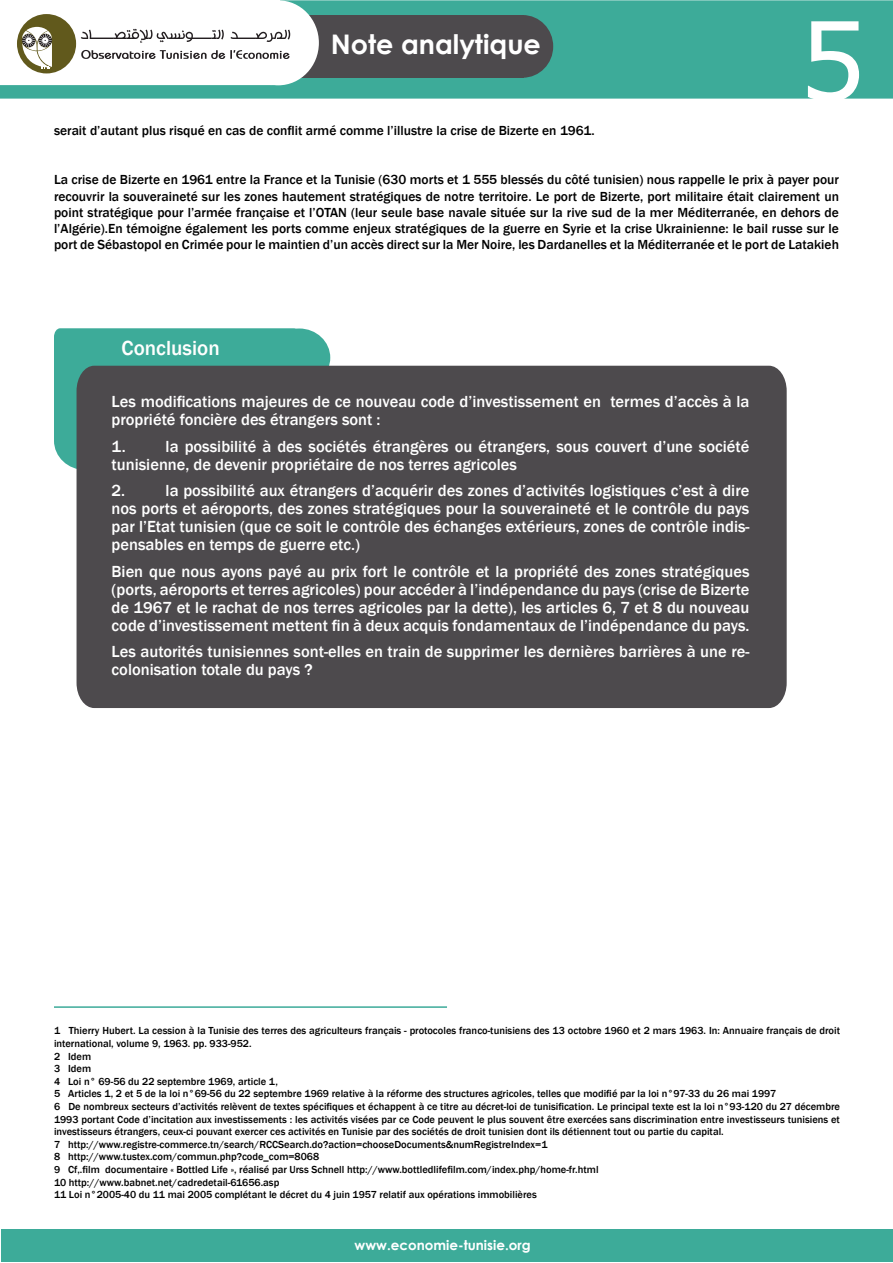
<style>
.page{position:relative;width:893px;height:1263px;background:#fff}
.page>*{position:absolute;margin:0;border:0;box-sizing:border-box;transform-origin:0 0}
.t1{font:108px "MS Reference Sans Serif";color:#fff}
.t2{font:700 27px "Century Gothic";color:#fff}
.t3{font:500 21px "Franklin Gothic";color:#fffffe}
.t4{font:500 16.5px/18px "Franklin Gothic";color:#fff}
.t5{font:500 13.5px/16.2px "Franklin Gothic";color:#000;text-align:justify}
.t6{font:700 13.5px "Century Gothic";color:#fff}
.t7{font:500 10.5px/12.6px "Franklin Gothic";color:#000}
</style>
<div class="page">
<div style="left:0;top:0;width:893px;height:99px;background:#3dab99"></div>
<div style="left:1px;top:1230px;width:891px;height:32px;background:#3dab99"></div>
<div style="left:492px;top:15px;width:61px;height:63px;background:#4d4a4d;border-radius:50%"></div>
<div style="left:294px;top:15px;width:230px;height:63px;background:#4d4a4d"></div>
<div style="left:238px;top:0;width:81px;height:85px;background:#fff;border-radius:50%"></div>
<div style="left:2px;top:0;width:277px;height:85px;background:#fff"></div>
<div style="left:17px;top:14px;width:59px;height:59px;background:#61591c;border-radius:50%"></div>
<svg style="left:22px;top:27px;width:30px;height:42px"></svg>
<svg style="left:81px;top:29px;width:143px;height:14px"></svg>
<svg style="left:230px;top:30px;width:60px;height:12px"></svg>
<svg style="left:81px;top:50px;width:209px;height:9px"></svg>
<div style="left:268px;top:328px;width:62px;height:59px;background:#3dab99;border-radius:50%"></div>
<div style="left:54px;top:411px;width:62px;height:59px;background:#3dab99;border-radius:50%"></div>
<div style="left:54px;top:328px;width:246px;height:117px;background:#3dab99"></div>
<div style="left:77px;top:366px;width:710px;height:342px;background:#4d4a4d"></div>
<hr style="left:54px;top:1006px;width:393px;height:2px;background:#3dab99">
<h2 class="t2" style="left:331px;top:23px;width:212px">Note analytique</h2>
<h1 class="t1" style="left:798px;top:-9px;width:70px">5</h1>
<p class="t5" style="left:54px;top:122px;width:542px">serait d’autant plus risqué en cas de conflit armé comme l’illustre la crise de Bizerte en 1961.</p>
<p class="t5" style="left:54px;top:172px;width:786px">La crise de Bizerte en 1961 entre la France et la Tunisie (630 morts et 1 555 blessés du côté tunisien) nous rappelle le prix à payer pour recouvrir la souveraineté sur les zones hautement stratégiques de notre territoire. Le port de Bizerte, port militaire était clairement un point stratégique pour l’armée française et l’OTAN (leur seule base navale située sur la rive sud de la mer Méditerranée, en dehors de l’Algérie).En témoigne également les ports comme enjeux stratégiques de la guerre en Syrie et la crise Ukrainienne: le bail russe sur le port de Sébastopol en Crimée pour le maintien d’un accès direct sur la Mer Noire, les Dardanelles et la Méditerranée et le port de Latakieh</p>
<h3 class="t3" style="left:122px;top:335px;width:100px">Conclusion</h3>
<h3 class="t4" style="left:112px;top:393px;width:639px">Les modifications majeures de ce nouveau code d’investissement en termes d’accès à la propriété foncière des étrangers sont :</h3>
<h3 class="t4" style="left:112px;top:437px;width:16px">1.</h3>
<h3 class="t4" style="left:112px;top:437px;width:639px;text-indent:54px">la possibilité à des sociétés étrangères ou étrangers, sous couvert d’une société tunisienne, de devenir propriétaire de nos terres agricoles</h3>
<h3 class="t4" style="left:112px;top:482px;width:15px">2.</h3>
<p class="t4" style="left:112px;top:482px;width:639px;text-align:justify;text-indent:54px">la possibilité aux étrangers d’acquérir des zones d’activités logistiques c’est à dire nos ports et aéroports, des zones stratégiques pour la souveraineté et le contrôle du pays par l’Etat tunisien (que ce soit le contrôle des échanges extérieurs, zones de contrôle indis&shy;pensables en temps de guerre etc.)</p>
<p class="t4" style="left:112px;top:562px;width:639px;text-align:justify">Bien que nous ayons payé au prix fort le contrôle et la propriété des zones stratégiques (ports, aéroports et terres agricoles) pour accéder à l’indépendance du pays (crise de Bizerte de 1967 et le rachat de nos terres agricoles par la dette), les articles 6, 7 et 8 du nouveau code d’investissement mettent fin à deux acquis fondamentaux de l’indépendance du pays.</p>
<h3 class="t4" style="left:112px;top:643px;width:639px">Les autorités tunisiennes sont-elles en train de supprimer les dernières barrières à une re&shy;colonisation totale du pays ?</h3>
<p class="t7" style="left:54px;top:1025px;width:787px">1 Thierry Hubert. La cession à la Tunisie des terres des agriculteurs français - protocoles franco-tunisiens des 13 octobre 1960 et 2 mars 1963. In: Annuaire français de droit international, volume 9, 1963. pp. 933-952.<br>2 Idem<br>3 Idem<br>4 Loi n° 69-56 du 22 septembre 1969, article 1,<br>5 Articles 1, 2 et 5 de la loi n°69-56 du 22 septembre 1969 relative à la réforme des structures agricoles, telles que modifié par la loi n°97-33 du 26 mai 1997<br>6 De nombreux secteurs d’activités relèvent de textes spécifiques et échappent à ce titre au décret-loi de tunisification. Le principal texte est la loi n°93-120 du 27 décembre 1993 portant Code d’incitation aux investissements : les activités visées par ce Code peuvent le plus souvent être exercées sans discrimination entre investisseurs tunisiens et investisseurs étrangers, ceux-ci pouvant exercer ces activités en Tunisie par des sociétés de droit tunisien dont ils détiennent tout ou partie du capital.<br>7 http://www.registre-commerce.tn/search/RCCSearch.do?action=chooseDocuments&amp;numRegistreIndex=1<br>8 http://www.tustex.com/commun.php?code_com=8068<br>9 Cf,.film documentaire « Bottled Life », réalisé par Urss Schnell http://www.bottledlifefilm.com/index.php/home-fr.html<br>10 http://www.babnet.net/cadredetail-61656.asp<br>11 Loi n°2005-40 du 11 mai 2005 complétant le décret du 4 juin 1957 relatif aux opérations immobilières</p>
<p class="t6" style="left:355px;top:1234px;width:178px">www.economie-tunisie.org</p>
</div>
